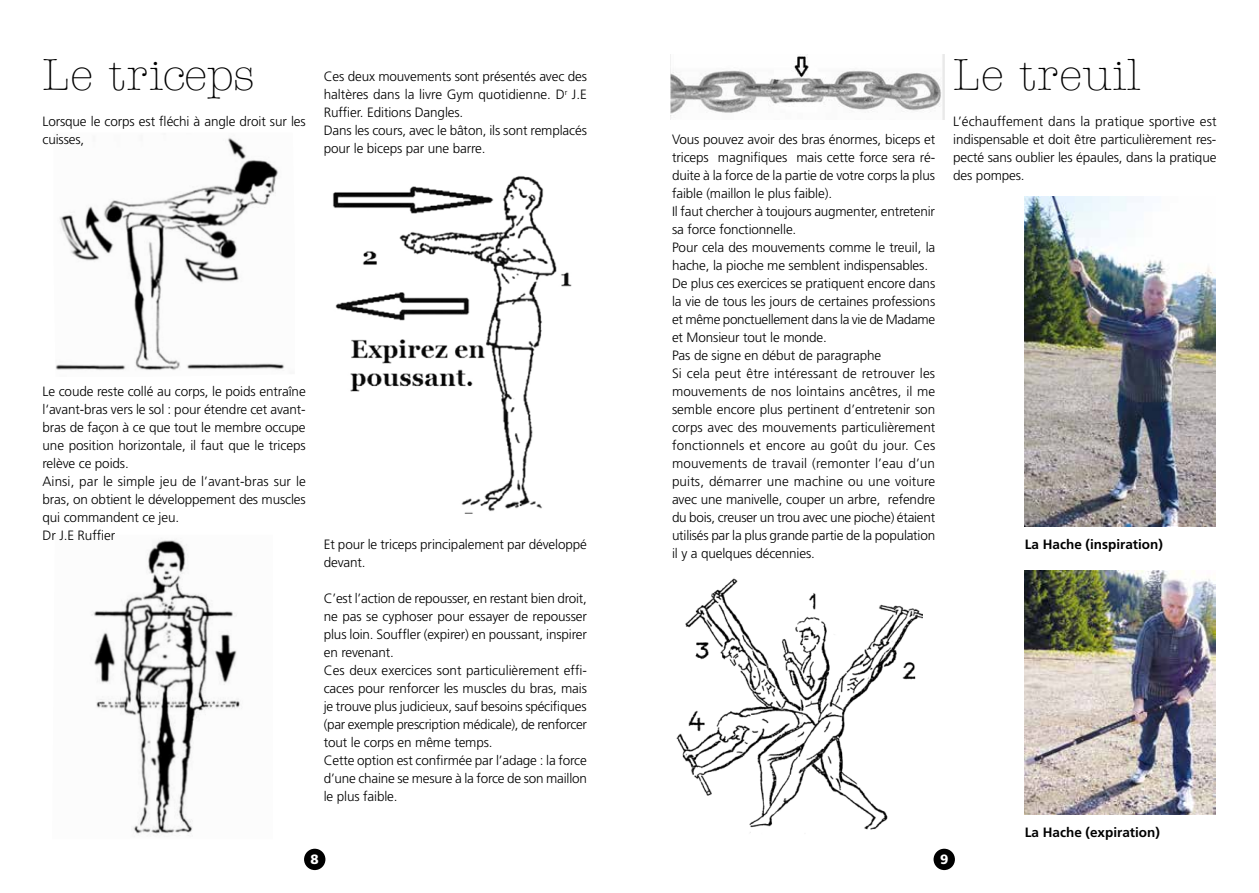
<style>
.page{position:relative;width:1259px;height:893px;background:#fff}
.page>*{position:absolute;margin:0;border:0;box-sizing:border-box;transform-origin:0 0}
.t1{font:300 46.5px "Amer Typewriter IT Cby BT";color:#000}
.t2{font:300 13.5px/18px "Frutiger";letter-spacing:-.01em;color:#000}
.t3{font:700 13.5px "Frutiger";color:#000}
.t4{font:900 13.5px "Frutiger";color:#fff}
</style>
<div class="page">
<div style="left:304px;top:849px;width:21px;height:21px;background:#000;border-radius:50%"></div>
<div style="left:933px;top:849px;width:22px;height:21px;background:#000;border-radius:50%"></div>
<img style="left:91px;top:540px;width:149px;height:296px">
<img style="left:55px;top:138px;width:229px;height:232px">
<img style="left:333px;top:176px;width:239px;height:337px">
<img style="left:670px;top:55px;width:274px;height:64px">
<img style="left:676px;top:578px;width:246px;height:255px">
<img style="left:1025px;top:197px;width:190px;height:329px">
<img style="left:1025px;top:570px;width:190px;height:245px">
<h1 class="t1" style="left:43px;top:47px;width:213px">Le triceps</h1>
<p class="t2" style="left:43px;top:112px;width:265px">Lorsque le corps est fléchi à angle droit sur les cuisses,</p>
<p class="t2" style="left:324px;top:67px;width:265px">Ces deux mouvements sont présentés avec des haltères dans la livre Gym quotidienne. D<sup>r</sup> J.E Ruffier. Editions Dangles.<br>Dans les cours, avec le bâton, ils sont remplacés pour le biceps par une barre.</p>
<p class="t2" style="left:43px;top:382px;width:265px">Le coude reste collé au corps, le poids entraîne l‘avant-bras vers le sol : pour étendre cet avant&shy;bras de façon à ce que tout le membre occupe une position horizontale, il faut que le triceps relève ce poids.<br>Ainsi, par le simple jeu de l’avant-bras sur le bras, on obtient le développement des muscles qui commandent ce jeu.<br>Dr J.E Ruffier</p>
<p class="t2" style="left:324px;top:535px;width:265px">Et pour le triceps principalement par développé devant.</p>
<p class="t2" style="left:324px;top:589px;width:265px">C’est l’action de repousser, en restant bien droit, ne pas se cyphoser pour essayer de repousser plus loin. Souffler (expirer) en poussant, inspirer en revenant.<br>Ces deux exercices sont particulièrement effi&shy;caces pour renforcer les muscles du bras, mais je trouve plus judicieux, sauf besoins spécifiques (par exemple prescription médicale), de renforcer tout le corps en même temps.<br>Cette option est confirmée par l’adage : la force d’une chaine se mesure à la force de son maillon le plus faible.</p>
<p class="t2" style="left:672px;top:130px;width:265px">Vous pouvez avoir des bras énormes, biceps et triceps magnifiques mais cette force sera ré&shy;duite à la force de la partie de votre corps la plus faible (maillon le plus faible).<br>Il faut chercher à toujours augmenter, entretenir sa force fonctionnelle.<br>Pour cela des mouvements comme le treuil, la hache, la pioche me semblent indispensables.<br>De plus ces exercices se pratiquent encore dans la vie de tous les jours de certaines professions et même ponctuellement dans la vie de Madame et Monsieur tout le monde.<br>Pas de signe en début de paragraphe<br>Si cela peut être intéressant de retrouver les mouvements de nos lointains ancêtres, il me semble encore plus pertinent d’entretenir son corps avec des mouvements particulièrement fonctionnels et encore au goût du jour. Ces mouvements de travail (remonter l’eau d’un puits, démarrer une machine ou une voiture avec une manivelle, couper un arbre, refendre du bois, creuser un trou avec une pioche) étaient utilisés par la plus grande partie de la population il y a quelques décennies.</p>
<h1 class="t1" style="left:953px;top:47px;width:189px">Le treuil</h1>
<p class="t2" style="left:953px;top:112px;width:265px;text-align:justify">L’échauffement dans la pratique sportive est indispensable et doit être particulièrement res&shy;pecté sans oublier les épaules, dans la pratique des pompes.</p>
<p class="t3" style="left:1025px;top:536px;width:140px">La Hache (inspiration)</p>
<p class="t3" style="left:1025px;top:824px;width:137px">La Hache (expiration)</p>
<p class="t4" style="left:311px;top:852px;width:10px">8</p>
<p class="t4" style="left:940px;top:852px;width:10px">9</p>
</div>
